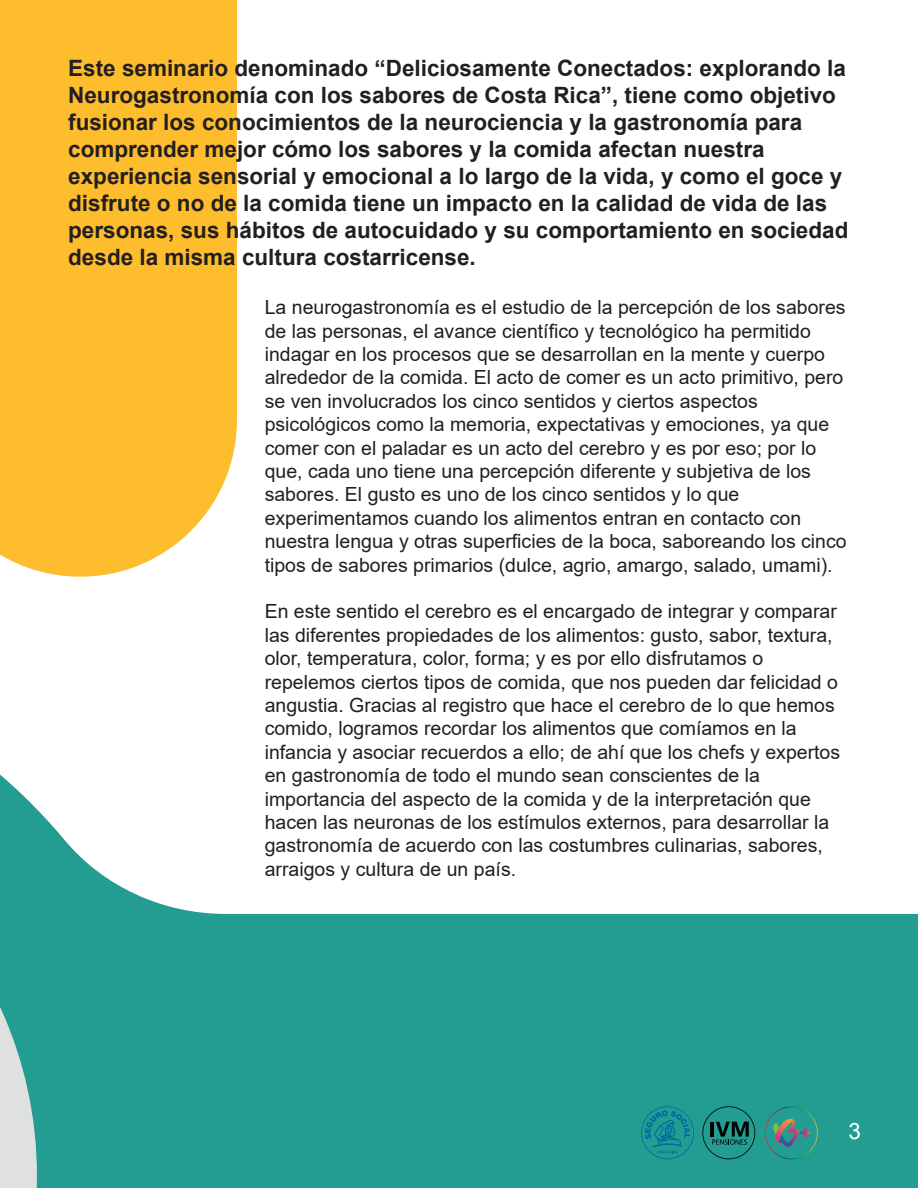
<style>
.page{position:relative;width:918px;height:1188px;background:#fff}
.page>*{position:absolute;margin:0;border:0;box-sizing:border-box;transform-origin:0 0}
.t1{font:700 22.5px/27px "Arial";color:#231f20}
.t2{font:22.5px "Arial";color:#fff}
.t3{font:19.5px/23.4px "Arial";color:#231f20}
</style>
<div class="page">
<svg style="left:37px;top:809px;width:881px;height:379px;fill:#239d91"></svg>
<svg style="left:0;top:774px;width:37px;height:414px"></svg>
<div style="left:0;top:0;width:237px;height:577px;background:#fdbd2d"></div>
<svg style="left:641px;top:1106px;width:53px;height:53px"></svg>
<svg style="left:702px;top:1106px;width:53px;height:53px"></svg>
<svg style="left:765px;top:1106px;width:53px;height:53px"></svg>
<p class="t1" style="left:68px;top:54px;width:782px">Este seminario denominado “Deliciosamente Conectados: explorando la Neurogastronomía con los sabores de Costa Rica”, tiene como objetivo fusionar los conocimientos de la neurociencia y la gastronomía para comprender mejor cómo los sabores y la comida afectan nuestra experiencia sensorial y emocional a lo largo de la vida, y como el goce y disfrute o no de la comida tiene un impacto en la calidad de vida de las personas, sus hábitos de autocuidado y su comportamiento en sociedad desde la misma cultura costarricense.</p>
<p class="t3" style="left:265px;top:296px;width:584px">La neurogastronomía es el estudio de la percepción de los sabores de las personas, el avance científico y tecnológico ha permitido indagar en los procesos que se desarrollan en la mente y cuerpo alrededor de la comida. El acto de comer es un acto primitivo, pero se ven involucrados los cinco sentidos y ciertos aspectos psicológicos como la memoria, expectativas y emociones, ya que comer con el paladar es un acto del cerebro y es por eso; por lo que, cada uno tiene una percepción diferente y subjetiva de los sabores. El gusto es uno de los cinco sentidos y lo que experimentamos cuando los alimentos entran en contacto con nuestra lengua y otras superficies de la boca, saboreando los cinco tipos de sabores primarios (dulce, agrio, amargo, salado, umami).</p>
<p class="t3" style="left:265px;top:600px;width:577px">En este sentido el cerebro es el encargado de integrar y comparar las diferentes propiedades de los alimentos: gusto, sabor, textura, olor, temperatura, color, forma; y es por ello disfrutamos o repelemos ciertos tipos de comida, que nos pueden dar felicidad o angustia. Gracias al registro que hace el cerebro de lo que hemos comido, logramos recordar los alimentos que comíamos en la infancia y asociar recuerdos a ello; de ahí que los chefs y expertos en gastronomía de todo el mundo sean conscientes de la importancia del aspecto de la comida y de la interpretación que hacen las neuronas de los estímulos externos, para desarrollar la gastronomía de acuerdo con las costumbres culinarias, sabores, arraigos y cultura de un país.</p>
<p class="t2" style="left:849px;top:1116px;width:14px">3</p>
</div>
